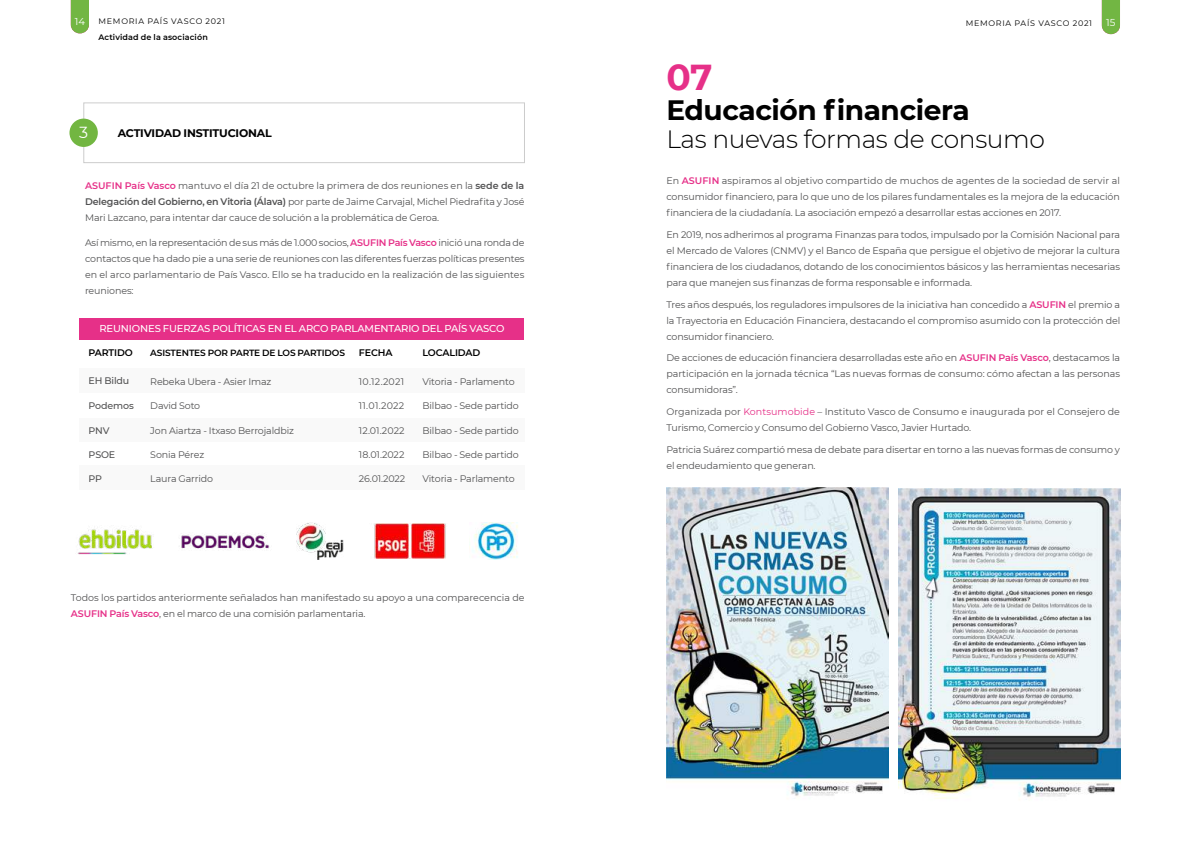
<style>
.page{position:relative;width:1191px;height:842px;background:#fff}
.page>*{position:absolute;margin:0;border:0;box-sizing:border-box;transform-origin:0 0}
.t1{font:700 36px "Montserrat";color:#e63088}
.t2{font:700 28px "Montserrat";letter-spacing:-.015em;color:#000}
.t3{font:300 25px "Montserrat";letter-spacing:-.015em;color:#000}
.t4{font:16px "Montserrat";color:#fff}
.t5{font:700 11px "Montserrat";letter-spacing:-.015em;color:#000}
.t6{font:500 10px "Montserrat";letter-spacing:-.015em;color:#fff}
.t7{font:9.5px/16px "Montserrat";letter-spacing:-.015em;color:#515152;text-align:justify}
.t8{font:9.5px/16px "Montserrat";letter-spacing:.005em;color:#515152}
.t9{font:500 9.5px "Montserrat";letter-spacing:-.015em;color:#515152}
.t10{font:600 9.5px "Montserrat";letter-spacing:-.015em;color:#000}
.t11{font:600 9px "Montserrat";letter-spacing:-.015em;color:#000}
.t12{font:9px "Montserrat";color:#fff}
.t13{font:8px "Montserrat";letter-spacing:.09em;color:#000}
.t14{font:600 8px "Montserrat";letter-spacing:.015em;color:#000}
.s1{font-weight:600;color:#e63088}
.s2{font-weight:600}
.s3{color:#e63088}
</style>
<div class="page">
<svg style="left:71px;top:0;width:18px;height:33px"></svg>
<div style="left:79px;top:368px;width:445px;height:24px;background:#f9f9f9"></div>
<div style="left:79px;top:417px;width:445px;height:25px;background:#f9f9f9"></div>
<div style="left:79px;top:465px;width:445px;height:25px;background:#f9f9f9"></div>
<div style="left:79px;top:318px;width:445px;height:22px;background:#e63088"></div>
<img style="left:77px;top:529px;width:75px;height:26px">
<img style="left:181px;top:533px;width:88px;height:16px">
<img style="left:296px;top:522px;width:48px;height:38px">
<img style="left:374px;top:524px;width:72px;height:34px">
<img style="left:472px;top:522px;width:46px;height:38px">
<div style="left:84px;top:103px;width:440px;height:60px;border:1px solid #ccc"></div>
<div style="left:69px;top:119px;width:29px;height:28px;background:#72b641;border-radius:50%"></div>
<svg style="left:1101px;top:0;width:19px;height:34px"></svg>
<img style="left:666px;top:488px;width:222px;height:309px">
<img style="left:898px;top:488px;width:222px;height:311px">
<p class="t12" style="left:75px;top:14px;width:11px">14</p>
<p class="t13" style="left:99px;top:16px;width:128px">MEMORIA PAÍS VASCO 2021</p>
<p class="t14" style="left:99px;top:31px;width:111px">Actividad de la asociación</p>
<h3 class="t4" style="left:79px;top:121px;width:11px">3</h3>
<p class="t5" style="left:118px;top:125px;width:156px">ACTIVIDAD INSTITUCIONAL</p>
<p class="t7" style="left:85px;top:177px;width:441px"><span class="s1">ASUFIN País Vasco</span> mantuvo el día 21 de octubre la primera de dos reuniones en la <span class="s2">sede de la Delegación del Gobierno, en Vitoria (Álava)</span> por parte de Jaime Carvajal, Michel Piedrafita y José Mari Lazcano, para intentar dar cauce de solución a la problemática de Geroa.</p>
<p class="t7" style="left:85px;top:234px;width:441px">Así mismo, en la representación de sus más de 1.000 socios, <span class="s1">ASUFIN País Vasco</span> inició una ronda de contactos que ha dado pie a una serie de reuniones con las diferentes fuerzas políticas presentes en el arco parlamentario de País Vasco. Ello se ha traducido en la realización de las siguientes reuniones:</p>
<p class="t6" style="left:99px;top:322px;width:407px">REUNIONES FUERZAS POLÍTICAS EN EL ARCO PARLAMENTARIO DEL PAÍS VASCO</p>
<p class="t10" style="left:89px;top:346px;width:46px">PARTIDO</p>
<p class="t11" style="left:150px;top:346px;width:196px">ASISTENTES POR PARTE DE LOS PARTIDOS</p>
<p class="t10" style="left:422px;top:346px;width:59px">LOCALIDAD</p>
<p class="t10" style="left:359px;top:346px;width:35px">FECHA</p>
<p class="t7" style="left:359px;top:373px;width:47px">10.12.2021</p>
<p class="t7" style="left:359px;top:397px;width:47px">11.01.2022</p>
<p class="t9" style="left:89px;top:374px;width:42px">EH Bildu</p>
<p class="t7" style="left:150px;top:373px;width:123px">Rebeka Ubera - Asier Imaz</p>
<p class="t7" style="left:150px;top:397px;width:51px">David Soto</p>
<p class="t7" style="left:422px;top:373px;width:94px">Vitoria - Parlamento</p>
<p class="t7" style="left:422px;top:397px;width:98px">Bilbao - Sede partido</p>
<p class="t9" style="left:89px;top:399px;width:47px">Podemos</p>
<p class="t9" style="left:89px;top:424px;width:22px">PNV</p>
<p class="t9" style="left:89px;top:448px;width:28px">PSOE</p>
<p class="t9" style="left:89px;top:472px;width:15px">PP</p>
<p class="t7" style="left:150px;top:422px;width:145px">Jon Aiartza - Itxaso Berrojaldbiz</p>
<p class="t7" style="left:150px;top:446px;width:55px">Sonia Pérez</p>
<p class="t7" style="left:150px;top:470px;width:64px">Laura Garrido</p>
<p class="t7" style="left:359px;top:422px;width:47px">12.01.2022</p>
<p class="t7" style="left:359px;top:446px;width:47px">18.01.2022</p>
<p class="t7" style="left:359px;top:470px;width:48px">26.01.2022</p>
<p class="t7" style="left:422px;top:422px;width:98px">Bilbao - Sede partido</p>
<p class="t7" style="left:422px;top:446px;width:98px">Bilbao - Sede partido</p>
<p class="t7" style="left:422px;top:470px;width:94px">Vitoria - Parlamento</p>
<p class="t7" style="left:71px;top:589px;width:455px">Todos los partidos anteriormente señalados han manifestado su apoyo a una comparecencia de<br><span class="s1">ASUFIN País Vasco</span>, en el marco de una comisión parlamentaria.</p>
<h1 class="t1" style="left:666px;top:51px;width:48px">07</h1>
<p class="t13" style="left:965px;top:17px;width:128px">MEMORIA PAÍS VASCO 2021</p>
<p class="t12" style="left:1106px;top:15px;width:10px">15</p>
<h2 class="t2" style="left:666px;top:89px;width:305px">Educación financiera</h2>
<h3 class="t3" style="left:666px;top:122px;width:380px">Las nuevas formas de consumo</h3>
<p class="t7" style="left:666px;top:173px;width:455px">En <span class="s1">ASUFIN</span> aspiramos al objetivo compartido de muchos de agentes de la sociedad de servir al consumidor financiero, para lo que uno de los pilares fundamentales es la mejora de la educación financiera de la ciudadanía. La asociación empezó a desarrollar estas acciones en 2017.</p>
<p class="t7" style="left:666px;top:226px;width:455px">En 2019, nos adherimos al programa Finanzas para todos, impulsado por la Comisión Nacional para el Mercado de Valores (CNMV) y el Banco de España que persigue el objetivo de mejorar la cultura financiera de los ciudadanos, dotando de los conocimientos básicos y las herramientas necesarias para que manejen sus finanzas de forma responsable e informada.</p>
<p class="t7" style="left:666px;top:296px;width:455px">Tres años después, los reguladores impulsores de la iniciativa han concedido a <span class="s1">ASUFIN</span> el premio a la Trayectoria en Educación Financiera, destacando el compromiso asumido con la protección del consumidor financiero.</p>
<p class="t7" style="left:666px;top:350px;width:455px">De acciones de educación financiera desarrolladas este año en <span class="s1">ASUFIN País Vasco</span>, destacamos la participación en la jornada técnica “Las nuevas formas de consumo: cómo afectan a las personas consumidoras”.</p>
<p class="t8" style="left:666px;top:403px;width:455px">Organizada por <span class="s3">Kontsumobide</span> – Instituto Vasco de Consumo e inaugurada por el Consejero de<br>Turismo, Comercio y Consumo del Gobierno Vasco, Javier Hurtado.</p>
<p class="t7" style="left:666px;top:441px;width:455px">Patricia Suárez compartió mesa de debate para disertar en torno a las nuevas formas de consumo y el endeudamiento que generan.</p>
</div>
